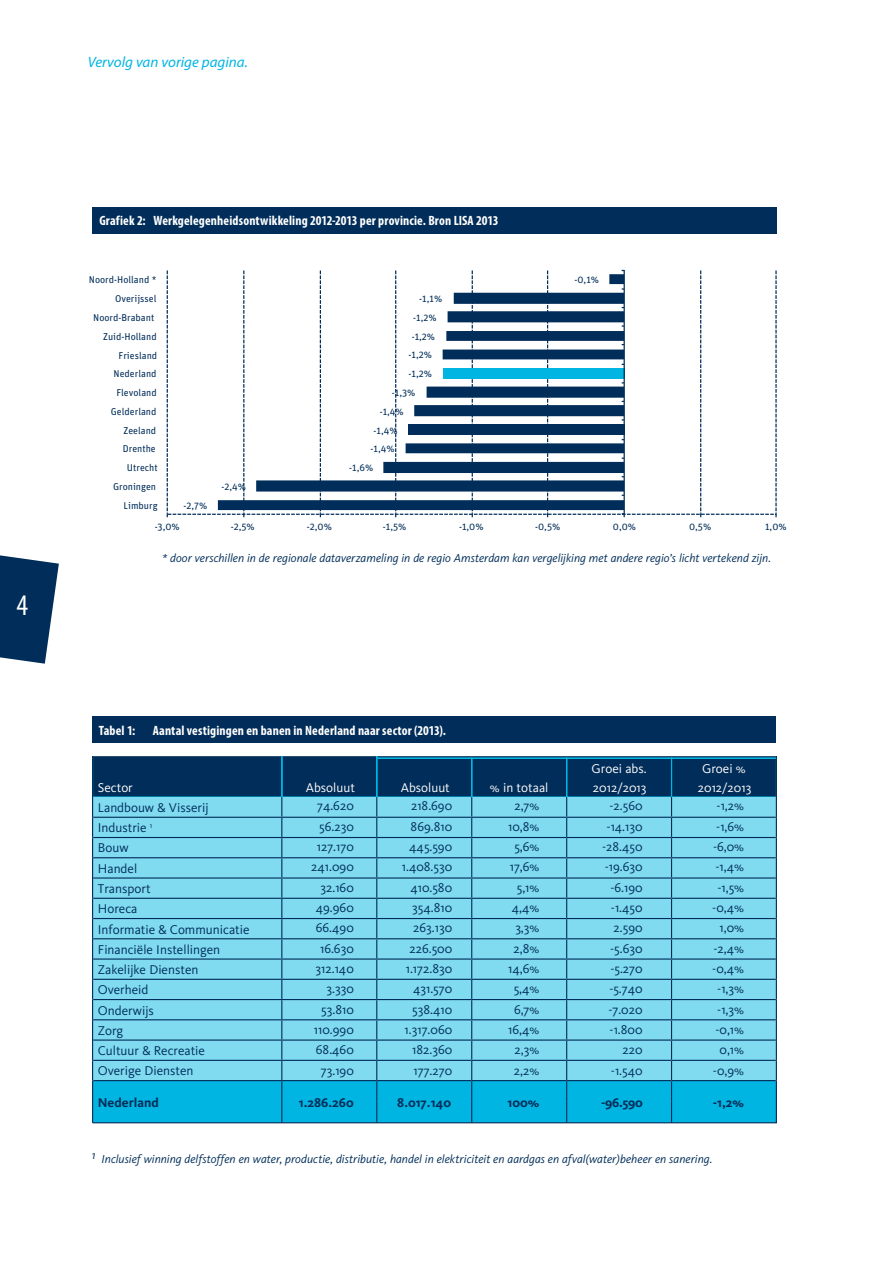
<style>
.page{position:relative;width:893px;height:1263px;background:#fff}
.page>*{position:absolute;margin:0;border:0;box-sizing:border-box;transform-origin:0 0}
.t1{font:condensed 30px "Myriad Pro";color:#fff}
.t2{font:italic 15px "Myriad Pro";color:#00b5e2}
.t3{font:700 condensed 13.5px "Myriad Pro";letter-spacing:.01em;color:#fff}
.t4{font:13.2px/20.2px "Kievit";color:#002d59;text-align:right}
.t5{font:13.2px/18.5px "Kievit";color:#fff}
.t6{font:700 13.2px "Kievit";color:#002d59}
.t7{font:italic 12px "Kievit";letter-spacing:.005em;color:#002d59}
.t8{font:9.9px "Unit";color:#002d59}
</style>
<div class="page">
<svg style="left:167px;top:270px;width:610px;height:247px"></svg>
<svg style="left:0;top:555px;width:59px;height:109px"></svg>
<div style="left:92px;top:207px;width:684px;height:26px;background:#002d59"></div>
<svg style="left:92px;top:756px;width:685px;height:368px;background:#5cb9d6"></svg>
<div style="left:92px;top:717px;width:684px;height:26px;background:#002d59"></div>
<h1 class="t1" style="left:17px;top:587px;width:13px">4</h1>
<p class="t2" style="left:88px;top:53px;width:162px">Vervolg van vorige pagina.</p>
<p class="t3" style="left:99px;top:212px;width:401px">Grafiek 2: Werkgelegenheidsontwikkeling 2012-2013 per provincie. Bron LISA 2013</p>
<p class="t8" style="left:89px;top:274px;width:69px">Noord-Holland *</p>
<p class="t8" style="left:115px;top:293px;width:43px">Overijssel</p>
<p class="t8" style="left:419px;top:293px;width:24px">-1,1%</p>
<p class="t8" style="left:93px;top:312px;width:63px">Noord-Brabant</p>
<p class="t8" style="left:413px;top:312px;width:25px">-1,2%</p>
<p class="t8" style="left:103px;top:330px;width:55px">Zuid-Holland</p>
<p class="t8" style="left:412px;top:330px;width:25px">-1,2%</p>
<p class="t8" style="left:119px;top:349px;width:40px">Friesland</p>
<p class="t8" style="left:409px;top:349px;width:25px">-1,2%</p>
<p class="t8" style="left:114px;top:368px;width:44px">Nederland</p>
<p class="t8" style="left:409px;top:368px;width:25px">-1,2%</p>
<p class="t8" style="left:116px;top:387px;width:42px">Flevoland</p>
<p class="t8" style="left:392px;top:387px;width:25px">-1,3%</p>
<p class="t8" style="left:111px;top:406px;width:47px">Gelderland</p>
<p class="t8" style="left:380px;top:406px;width:26px">-1,4%</p>
<p class="t8" style="left:123px;top:424px;width:34px">Zeeland</p>
<p class="t8" style="left:374px;top:424px;width:26px">-1,4%</p>
<p class="t8" style="left:123px;top:443px;width:34px">Drenthe</p>
<p class="t8" style="left:371px;top:443px;width:26px">-1,4%</p>
<p class="t8" style="left:127px;top:462px;width:32px">Utrecht</p>
<p class="t8" style="left:349px;top:462px;width:26px">-1,6%</p>
<p class="t8" style="left:113px;top:481px;width:45px">Groningen</p>
<p class="t8" style="left:221px;top:481px;width:26px">-2,4%</p>
<p class="t8" style="left:123px;top:500px;width:36px">Limburg</p>
<p class="t8" style="left:183px;top:499px;width:25px">-2,7%</p>
<p class="t8" style="left:574px;top:274px;width:26px">-0,1%</p>
<p class="t8" style="left:155px;top:521px;width:27px">-3,0%</p>
<p class="t8" style="left:231px;top:521px;width:26px">-2,5%</p>
<p class="t8" style="left:307px;top:521px;width:27px">-2,0%</p>
<p class="t8" style="left:383px;top:521px;width:25px">-1,5%</p>
<p class="t8" style="left:459px;top:521px;width:26px">-1,0%</p>
<p class="t8" style="left:535px;top:521px;width:27px">-0,5%</p>
<p class="t8" style="left:613px;top:521px;width:25px">0,0%</p>
<p class="t8" style="left:689px;top:521px;width:24px">0,5%</p>
<p class="t8" style="left:765px;top:521px;width:23px">1,0%</p>
<p class="t7" style="left:162px;top:551px;width:610px">* door verschillen in de regionale dataverzameling in de regio Amsterdam kan vergelijking met andere regio’s licht vertekend zijn.</p>
<p class="t3" style="left:99px;top:722px;width:38px">Tabel 1:</p>
<p class="t3" style="left:153px;top:722px;width:294px">Aantal vestigingen en banen in Nederland naar sector (2013).</p>
<p class="t5" style="left:98px;top:778px;width:36px">Sector</p>
<p class="t5" style="left:306px;top:778px;width:51px">Absoluut</p>
<p class="t5" style="left:401px;top:778px;width:51px">Absoluut</p>
<p class="t5" style="left:490px;top:778px;width:60px">% in totaal</p>
<p class="t5" style="left:591px;top:760px;width:57px">Groei abs.<br>2012/2013</p>
<p class="t5" style="left:698px;top:760px;width:55px;text-align:center">Groei %<br>2012/2013</p>
<p class="t4" style="left:311px;top:796px;width:44px">74.620<br>56.230<br>127.170<br>241.090<br>32.160<br>49.960<br>66.490<br>16.630<br>312.140<br>3.330<br>53.810<br>110.990<br>68.460<br>73.190</p>
<p class="t4" style="left:402px;top:796px;width:52px">218.690<br>869.810<br>445.590<br>1.408.530<br>410.580<br>354.810<br>263.130<br>226.500<br>1.172.830<br>431.570<br>538.410<br>1.317.060<br>182.360<br>177.270</p>
<p class="t4" style="left:508px;top:796px;width:33px">2,7%<br>10,8%<br>5,6%<br>17,6%<br>5,1%<br>4,4%<br>3,3%<br>2,8%<br>14,6%<br>5,4%<br>6,7%<br>16,4%<br>2,3%<br>2,2%</p>
<p class="t4" style="left:602px;top:796px;width:42px">-2.560 -14.130 -28.450 -19.630 -6.190 -1.450<br>2.590 -5.630 -5.270 -5.740 -7.020 -1.800<br>220 -1.540</p>
<p class="t4" style="left:712px;top:796px;width:33px;text-align:center">-1,2% -1,6% -6,0% -1,4% -1,5% -0,4%<br>1,0% -2,4% -0,4% -1,3% -1,3% -0,1%<br>0,1% -0,9%</p>
<p class="t4" style="left:98px;top:798px;width:153px;text-align:left">Landbouw &amp; Visserij<br>Industrie <sup>1<br></sup>Bouw<br>Handel<br>Transport<br>Horeca<br>Informatie &amp; Communicatie<br>Financiële Instellingen<br>Zakelijke Diensten<br>Overheid<br>Onderwijs<br>Zorg<br>Cultuur &amp; Recreatie<br>Overige Diensten</p>
<p class="t6" style="left:98px;top:1095px;width:62px">Nederland</p>
<p class="t6" style="left:299px;top:1095px;width:56px">1.286.260</p>
<p class="t6" style="left:397px;top:1095px;width:55px">8.017.140</p>
<p class="t6" style="left:508px;top:1095px;width:33px">100%</p>
<p class="t6" style="left:601px;top:1095px;width:43px">-96.590</p>
<p class="t6" style="left:713px;top:1095px;width:33px">-1,2%</p>
<p class="t7" style="left:92px;top:1152px;width:622px">1 Inclusief winning delfstoffen en water, productie, distributie, handel in elektriciteit en aardgas en afval(water)beheer en sanering.</p>
</div>
